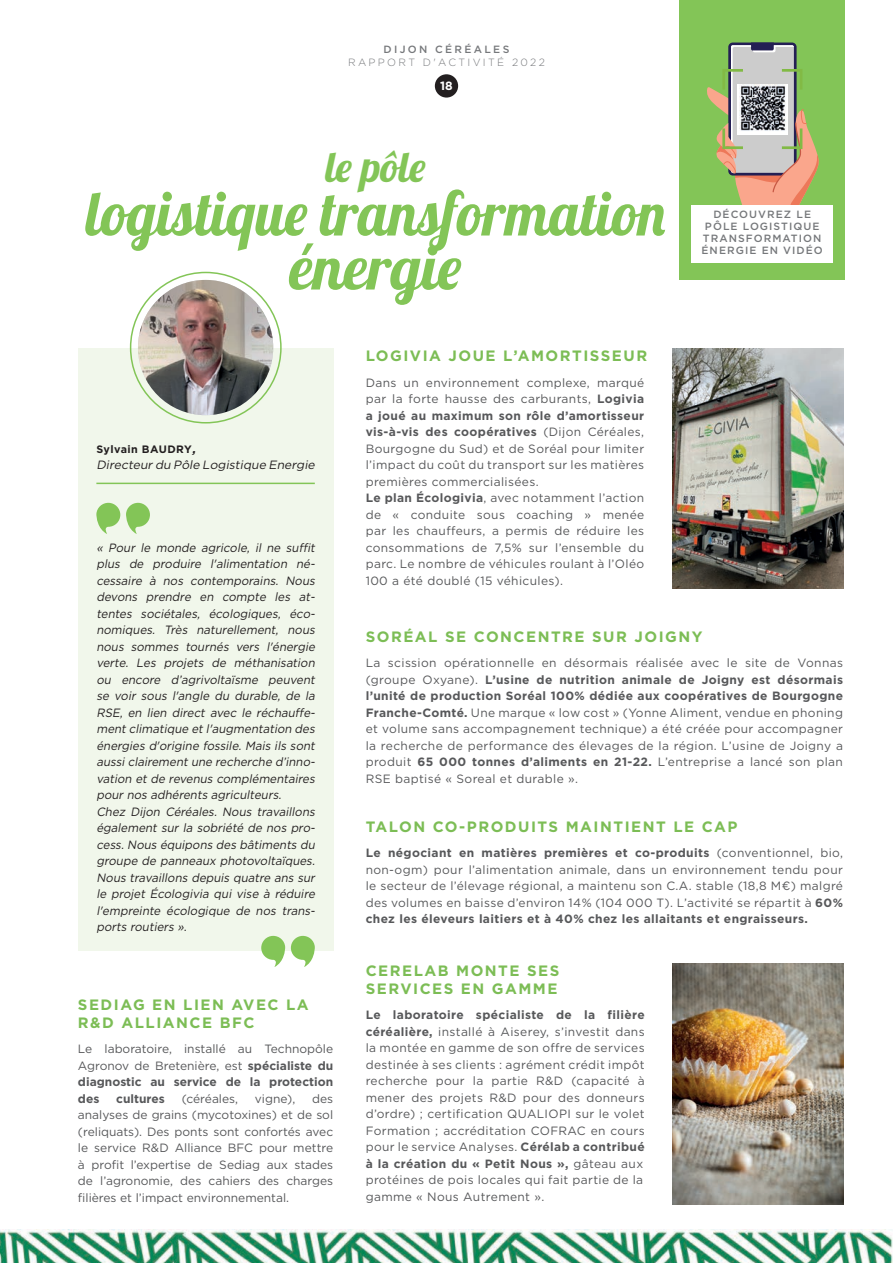
<style>
.page{position:relative;width:893px;height:1263px;background:#fff}
.page>*{position:absolute;margin:0;border:0;box-sizing:border-box;transform-origin:0 0}
.t1{font:61.5px "Lobster 1.4";color:#83c557;scale:.96 1}
.t2{font:61.5px "Lobster 1.4";color:#83c557}
.t3{font:42px "Lobster 1.4";letter-spacing:.03em;color:#83c557}
.t4{font:700 15px/18px "Gotham";letter-spacing:.1em;color:#7cbd55}
.t5{font:12px/16.5px "Gotham";letter-spacing:.03em;color:#57585a;text-align:justify}
.t6{font:italic 12px/16.5px "Gotham";color:#231f20;text-align:justify;scale:.96 1}
.t7{font:italic 12px "Gotham";color:#231f20}
.t8{font:12px "Gotham";color:#57585a}
.t9{font:700 12px "Gotham";color:#57585a}
.t10{font:700 12px "Gotham";color:#fff}
.t11{font:700 10.8px "Gotham";letter-spacing:.04em;color:#231f20}
.t12{font:500 10.5px/12px "Gotham";letter-spacing:.1em;color:#76787b}
.t13{font:300 10.5px "Gotham";letter-spacing:.22em;color:#76787b}
.t14{font:500 10.5px "Gotham";letter-spacing:.22em;color:#76787b}
.s1{font-style:italic;font-size:12px}
.s2{font-weight:700}
</style>
<div class="page">
<div style="left:435px;top:74px;width:23px;height:24px;background:#231f20;border-radius:50%"></div>
<div style="left:679px;top:0;width:166px;height:280px;background:#83c557"></div>
<svg style="left:707px;top:43px;width:112px;height:162px"></svg>
<div style="left:691px;top:205px;width:142px;height:57px;background:#fff"></div>
<div style="left:78px;top:349px;width:255px;height:602px;background:#f1f7eb"></div>
<hr style="left:96px;top:483px;width:219px;height:1px;background:#83c557">
<svg style="left:261px;top:936px;width:24px;height:31px"></svg>
<svg style="left:291px;top:936px;width:24px;height:31px"></svg>
<img style="left:138px;top:280px;width:135px;height:135px;border-radius:68px">
<svg style="left:126px;top:503px;width:24px;height:31px"></svg>
<svg style="left:96px;top:503px;width:24px;height:31px"></svg>
<img style="left:673px;top:349px;width:170px;height:240px">
<img style="left:0;top:1229px;width:893px;height:34px">
<img style="left:673px;top:964px;width:170px;height:240px">
<img style="left:739px;top:85px;width:47px;height:47px">
<p class="t14" style="left:384px;top:42px;width:127px">DIJON CÉRÉALES</p>
<p class="t13" style="left:348px;top:56px;width:198px">RAPPORT D'ACTIVITÉ 2022</p>
<p class="t10" style="left:440px;top:78px;width:14px">18</p>
<p class="t3" style="left:325px;top:139px;width:102px">le pôle</p>
<p class="t1" style="left:86px;top:174px;width:605px">logistique transformation</p>
<p class="t2" style="left:290px;top:228px;width:173px">énergie</p>
<p class="t4" style="left:366px;top:346px;width:283px">LOGIVIA JOUE L’AMORTISSEUR</p>
<p class="t12" style="left:713px;top:208px;width:99px">DÉCOUVREZ LE</p>
<p class="t12" style="left:703px;top:220px;width:120px">PÔLE LOGISTIQUE<br>TRANSFORMATION</p>
<p class="t12" style="left:702px;top:244px;width:123px">ÉNERGIE EN VIDÉO</p>
<p class="t11" style="left:96px;top:442px;width:104px">Sylvain BAUDRY<span class="s1">,</span></p>
<p class="t7" style="left:96px;top:457px;width:223px">Directeur du Pôle Logistique Energie</p>
<p class="t6" style="left:96px;top:539px;width:232px">« Pour le monde agricole, il ne suffit plus de produire l'alimentation né&shy;cessaire à nos contemporains. Nous devons prendre en compte les at&shy;tentes sociétales, écologiques, éco&shy;nomiques. Très naturellement, nous nous sommes tournés vers l'énergie verte. Les projets de méthanisation ou encore d’agrivoltaïsme peuvent se voir sous l'angle du durable, de la RSE, en lien direct avec le réchauffe&shy;mentclimatique etl'augmentation des énergies d'origine fossile. Mais ils sont aussiclairementune recherche d’inno&shy;vation et de revenus complémentaires pour nos adhérents agriculteurs.</p>
<p class="t6" style="left:96px;top:803px;width:232px">Chez Dijon Céréales. Nous travaillons également sur la sobriété de nos pro&shy;cess. Nous équipons des bâtiments du groupe de panneaux photovoltaïques.<br>Nous travaillons depuis quatre ans sur le projet Écologivia qui vise à réduire l'empreinte écologique de nos trans&shy;ports routiers ».</p>
<p class="t4" style="left:78px;top:996px;width:232px">SEDIAG EN LIEN AVEC LA<br>R&amp;D ALLIANCE BFC</p>
<p class="t5" style="left:78px;top:1040px;width:257px">Le laboratoire, installé au Technopôle Agronov de Bretenière, est <span class="s2">spécialiste du diagnostic au service de la protection des</span></p>
<p class="t9" style="left:116px;top:1090px;width:50px">cultures</p>
<p class="t8" style="left:182px;top:1091px;width:58px">(céréales,</p>
<p class="t5" style="left:255px;top:1090px;width:42px">vigne),</p>
<p class="t5" style="left:78px;top:1090px;width:257px;text-indent:234px">des analyses de grains (mycotoxines) et de sol (reliquats). Des ponts sont confortés avec le service R&amp;D Alliance BFC pour mettre à profit l’expertise de Sediag aux stades de l’agronomie, des cahiers des charges filières et l’impact environnemental.</p>
<p class="t5" style="left:366px;top:374px;width:280px">Dans un environnement complexe, marqué par la forte hausse des carburants, <span class="s2">Logivia a joué au maximum son rôle d’amortisseur vis-à-vis des coopératives</span> (Dijon Céréales, Bourgogne du Sud) et de Soréal pour limiter l’impact du coût du transport sur les matières premières commercialisées.</p>
<p class="t5" style="left:366px;top:490px;width:280px"><span class="s2">Le plan Écologivia</span>, avec notamment l’action de « conduite sous coaching » menée par les chauffeurs, a permis de réduire les consommations de 7,5% sur l’ensemble du parc. Le nombre de véhicules roulant à l’Oléo 100 a été doublé (15 véhicules).</p>
<p class="t4" style="left:366px;top:628px;width:338px">SORÉAL SE CONCENTRE SUR JOIGNY</p>
<p class="t5" style="left:366px;top:655px;width:479px">La scission opérationnelle en désormais réalisée avec le site de Vonnas (groupe Oxyane). <span class="s2">L’usine de nutrition animale de Joigny est désormais l’unité de production Soréal 100% dédiée aux coopératives de Bourgogne Franche-Comté.</span> Une marque « low cost » (Yonne Aliment, vendue en phoning et volume sans accompagnement technique) a été créée pour accompagner la recherche de performance des élevages de la région. L’usine de Joigny a produit <span class="s2">65 000 tonnes d’aliments en 21-22.</span> L’entreprise a lancé son plan RSE baptisé « Soreal et durable ».</p>
<p class="t4" style="left:366px;top:818px;width:373px">TALON CO-PRODUITS MAINTIENT LE CAP</p>
<p class="t5" style="left:366px;top:845px;width:479px"><span class="s2">Le négociant en matières premières et co-produits</span> (conventionnel, bio, non-ogm) pour l’alimentation animale, dans un environnement tendu pour le secteur de l’élevage régional, a maintenu son C.A. stable (18,8 M€) malgré des volumes en baisse d’environ 14% (104 000 T). L’activité se répartit à <span class="s2">60% chez les éleveurs laitiers et à 40% chez les allaitants et engraisseurs.</span></p>
<p class="t4" style="left:366px;top:962px;width:195px">CERELAB MONTE SES<br>SERVICES EN GAMME</p>
<p class="t5" style="left:366px;top:1006px;width:281px;text-align:left"><span class="s2">Le laboratoire spécialiste de la filière céréalière,</span> installé à Aiserey, s’investit dans la montée en gamme de son offre de services destinée à ses clients : agrément crédit impôt recherche pour la partie R&amp;D (capacité à mener des projets R&amp;D pour des donneurs d’ordre) ; certification QUALIOPI sur le volet Formation ; accréditation COFRAC en cours pour le service Analyses. <span class="s2">Cérélab a contribué à la création du « Petit Nous »,</span> gâteau aux protéines de pois locales qui fait partie de la gamme « Nous Autrement ».</p>
</div>
